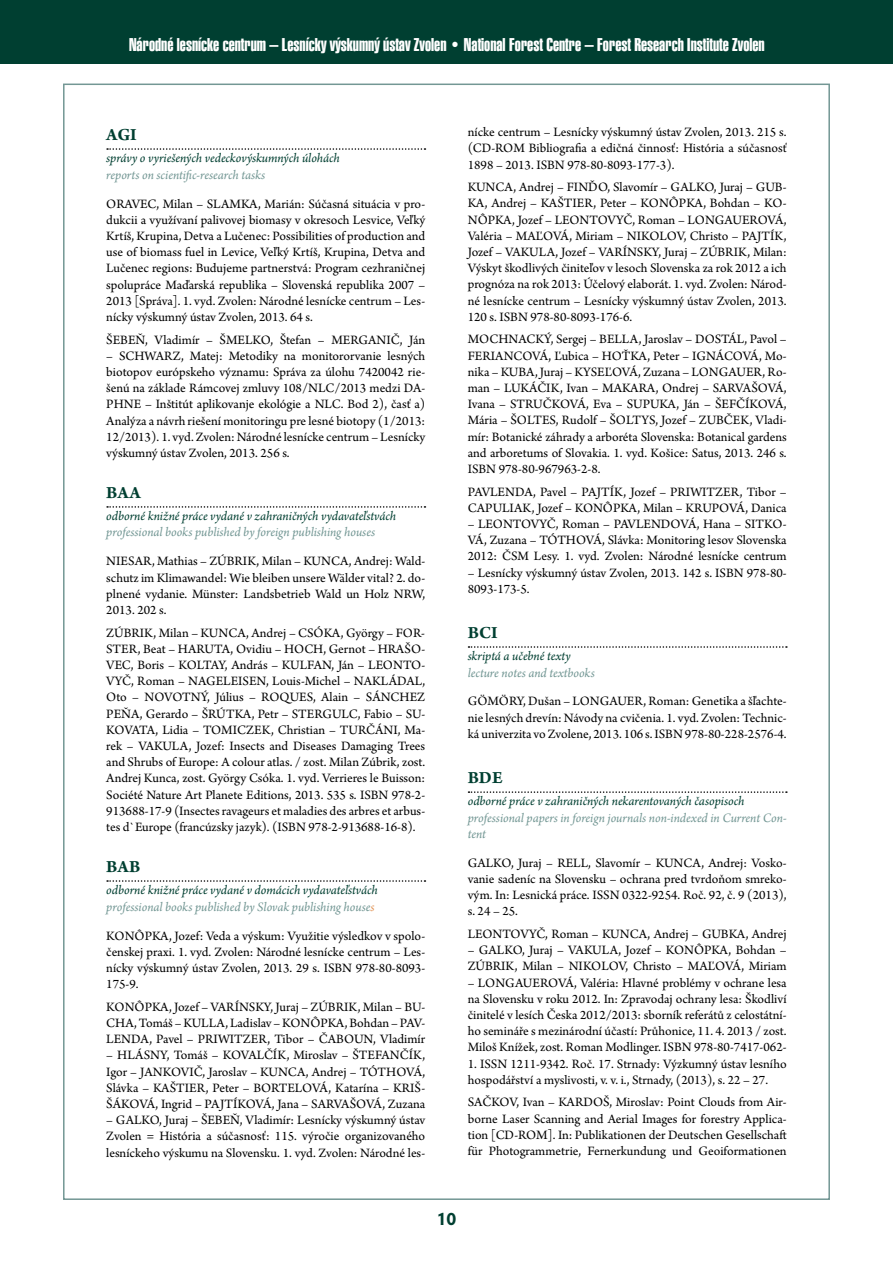
<style>
.page{position:relative;width:893px;height:1263px;background:#fff}
.page>*{position:absolute;margin:0;border:0;box-sizing:border-box;transform-origin:0 0}
.t1{font:18px "Swiss 911 AT Extra Compressed";color:#fff}
.t2{font:700 18px "Arno Pro";color:#003f31}
.t3{font:700 18px "Hypatia Sans Pro";color:#003f31}
.t4{font:13.5px/16.2px "Arno Pro";color:#000;text-align:justify}
.t5{font:italic 13.5px/16.2px "Arno Pro";letter-spacing:-.005em;color:#739794}
.t6{font:italic 13.5px "Arno Pro";letter-spacing:-.005em;color:#003f31}
.s1{color:#003f31}
.s2{color:#e29355}
</style>
<div class="page">
<div style="left:0;top:0;width:893px;height:64px;background:#003f31"></div>
<svg style="left:107px;top:148px;width:318px;height:2px"></svg>
<svg style="left:107px;top:506px;width:318px;height:2px"></svg>
<svg style="left:107px;top:880px;width:318px;height:2px"></svg>
<svg style="left:468px;top:646px;width:319px;height:2px"></svg>
<svg style="left:468px;top:791px;width:319px;height:2px"></svg>
<h1 class="t1" style="left:129px;top:35px;width:637px">Národné lesnícke centrum – Lesnícky výskumný ústav Zvolen • National Forest Centre – Forest Research Institute Zvolen</h1>
<h1 class="t2" style="left:106px;top:124px;width:32px">AGI</h1>
<p class="t6" style="left:106px;top:151px;width:235px">správy o vyriešených vedeckovýskumných úlohách</p>
<p class="t5" style="left:106px;top:167px;width:160px">reports on scientific-research tasks</p>
<p class="t4" style="left:106px;top:196px;width:320px">ORAVEC, Milan – SLAMKA, Marián: Súčasná situácia v pro&shy;dukcii a využívaní palivovej biomasy v okresoch Lesvice, Veľký Krtíš, Krupina, Detva a Lučenec: Possibilities of production and use of biomass fuel in Levice, Veľký Krtíš, Krupina, Detva and Lučenec regions: Budujeme partnerstvá: Program cezhraničnej spolupráce Maďarská republika – Slovenská republika 2007 – 2013 [Správa]. 1. vyd. Zvolen: Národné lesnícke centrum – Les&shy;nícky výskumný ústav Zvolen, 2013. 64 s.</p>
<p class="t4" style="left:106px;top:332px;width:320px">ŠEBEŇ, Vladimír – ŠMELKO, Štefan – MERGANIČ, Ján</p>
<p class="t4" style="left:106px;top:348px;width:321px">– SCHWARZ, Matej: Metodiky na monitororvanie lesných biotopov európskeho významu: Správa za úlohu 7420042 rie&shy;šenú na základe Rámcovej zmluvy 108/NLC/2013 medzi DA-PHNE – Inštitút aplikovanje ekológie a NLC. Bod 2), časť a)<br>Analýza a návrh riešení monitoringu pre lesné biotopy (1/2013:<br>12/2013). 1. vyd. Zvolen: Národné lesnícke centrum – Lesnícky výskumný ústav Zvolen, 2013. 256 s.</p>
<h1 class="t2" style="left:106px;top:482px;width:36px">BAA</h1>
<p class="t6" style="left:106px;top:508px;width:291px">odborné knižné práce vydané v zahraničných vydavateľstvách</p>
<p class="t5" style="left:106px;top:525px;width:270px">professional books published by foreign publishing houses</p>
<p class="t4" style="left:106px;top:554px;width:320px">NIESAR, Mathias – ZÚBRIK, Milan – KUNCA, Andrej: Wald&shy;schutz im Klimawandel: Wie bleiben unsere Wälder vital? 2. do&shy;plnené vydanie. Münster: Landsbetrieb Wald un Holz NRW, 2013. 202 s.</p>
<p class="t4" style="left:106px;top:625px;width:320px">ZÚBRIK, Milan – KUNCA, Andrej – CSÓKA, György – FOR-STER, Beat – HARUTA, Ovidiu – HOCH, Gernot – HRAŠO-VEC, Boris – KOLTAY, András – KULFAN, Ján – LEONTO-VYČ, Roman – NAGELEISEN, Louis-Michel – NAKLÁDAL, Oto – NOVOTNÝ, Július – ROQUES, Alain – SÁNCHEZ PEŇA, Gerardo – ŠRÚTKA, Petr – STERGULC, Fabio – SU-KOVATA, Lidia – TOMICZEK, Christian – TURČÁNI, Ma&shy;rek – VAKULA, Jozef: Insects and Diseases Damaging Trees and Shrubs of Europe: A colour atlas. / zost. Milan Zúbrik, zost.<br>Andrej Kunca, zost. György Csóka. 1. vyd. Verrieres le Buisson:<br>Société Nature Art Planete Editions, 2013. 535 s. ISBN 978-2- 913688-17-9 (Insectes ravageurs et maladies des arbres et arbus&shy;tes d`Europe (francúzsky jazyk). (ISBN 978-2-913688-16-8).</p>
<h1 class="t2" style="left:106px;top:856px;width:36px">BAB</h1>
<p class="t5" style="left:106px;top:883px;width:273px"><span class="s1">odborné knižné práce vydané v domácich vydavateľstvách </span>professional books published by Slovak publishing house<span class="s2">s</span></p>
<p class="t4" style="left:106px;top:928px;width:320px">KONÔPKA, Jozef: Veda a výskum: Využitie výsledkov v spolo&shy;čenskej praxi. 1. vyd. Zvolen: Národné lesnícke centrum – Les&shy;nícky výskumný ústav Zvolen, 2013. 29 s. ISBN 978-80-8093- 175-9.</p>
<p class="t4" style="left:106px;top:999px;width:320px">KONÔPKA, Jozef – VARÍNSKY, Juraj – ZÚBRIK, Milan – BU-CHA, Tomáš – KULLA, Ladislav – KONÔPKA, Bohdan – PAV-LENDA, Pavel – PRIWITZER, Tibor – ČABOUN, Vladimír</p>
<p class="t4" style="left:106px;top:1048px;width:320px">– HLÁSNY, Tomáš – KOVALČÍK, Miroslav – ŠTEFANČÍK, Igor – JANKOVIČ, Jaroslav – KUNCA, Andrej – TÓTHOVÁ, Slávka – KAŠTIER, Peter – BORTELOVÁ, Katarína – KRIŠ-ŠÁKOVÁ, Ingrid – PAJTÍKOVÁ, Jana – SARVAŠOVÁ, Zuzana</p>
<p class="t4" style="left:106px;top:1113px;width:320px">– GALKO, Juraj – ŠEBEŇ, Vladimír: Lesnícky výskumný ústav Zvolen = História a súčasnosť: 115. výročie organizovaného lesníckeho výskumu na Slovensku. 1. vyd. Zvolen: Národné les-</p>
<p class="t4" style="left:468px;top:125px;width:320px">nícke centrum – Lesnícky výskumný ústav Zvolen, 2013. 215 s. (CD-ROM Bibliografia a edičná činnosť: História a súčasnosť 1898 – 2013. ISBN 978-80-8093-177-3).</p>
<p class="t4" style="left:468px;top:180px;width:320px">KUNCA, Andrej – FINĎO, Slavomír – GALKO, Juraj – GUB-KA, Andrej – KAŠTIER, Peter – KONÔPKA, Bohdan – KO-NÔPKA, Jozef – LEONTOVYČ, Roman – LONGAUEROVÁ, Valéria – MAĽOVÁ, Miriam – NIKOLOV, Christo – PAJTÍK, Jozef – VAKULA, Jozef – VARÍNSKY, Juraj – ZÚBRIK, Milan:<br>Výskyt škodlivých činiteľov v lesoch Slovenska za rok 2012 a ich prognóza na rok 2013: Účelový elaborát. 1. vyd. Zvolen: Národ&shy;né lesnícke centrum – Lesnícky výskumný ústav Zvolen, 2013.<br>120 s. ISBN 978-80-8093-176-6.</p>
<p class="t4" style="left:468px;top:332px;width:320px">MOCHNACKÝ, Sergej – BELLA, Jaroslav – DOSTÁL, Pavol – FERIANCOVÁ, Ľubica – HOŤKA, Peter – IGNÁCOVÁ, Mo&shy;nika – KUBA, Juraj – KYSEĽOVÁ, Zuzana – LONGAUER, Ro&shy;man – LUKÁČIK, Ivan – MAKARA, Ondrej – SARVAŠOVÁ, Ivana – STRUČKOVÁ, Eva – SUPUKA, Ján – ŠEFČÍKOVÁ, Mária – ŠOLTES, Rudolf – ŠOLTYS, Jozef – ZUBČEK, Vladi&shy;mír: Botanické záhrady a arboréta Slovenska: Botanical gardens and arboretums of Slovakia. 1. vyd. Košice: Satus, 2013. 246 s.<br>ISBN 978-80-967963-2-8.</p>
<p class="t4" style="left:468px;top:484px;width:320px">PAVLENDA, Pavel – PAJTÍK, Jozef – PRIWITZER, Tibor –<br>CAPULIAK, Jozef – KONÔPKA, Milan – KRUPOVÁ, Danica</p>
<p class="t4" style="left:468px;top:516px;width:320px">– LEONTOVYČ, Roman – PAVLENDOVÁ, Hana – SITKO-VÁ, Zuzana – TÓTHOVÁ, Slávka: Monitoring lesov Slovenska 2012: ČSM Lesy. 1. vyd. Zvolen: Národné lesnícke centrum</p>
<p class="t4" style="left:468px;top:565px;width:320px">– Lesnícky výskumný ústav Zvolen, 2013. 142 s. ISBN 978-80-<br>8093-173-5.</p>
<h1 class="t2" style="left:468px;top:622px;width:31px">BCI</h1>
<p class="t6" style="left:468px;top:648px;width:105px">skriptá a učebné texty</p>
<p class="t5" style="left:468px;top:665px;width:129px">lecture notes and textbooks</p>
<p class="t4" style="left:468px;top:694px;width:320px">GÖMÖRY, Dušan – LONGAUER, Roman: Genetika a šľachte&shy;nie lesných drevín: Návody na cvičenia. 1. vyd. Zvolen: Technic&shy;ká univerzita vo Zvolene, 2013. 106 s. ISBN 978-80-228-2576-4.</p>
<h1 class="t2" style="left:468px;top:767px;width:36px">BDE</h1>
<p class="t6" style="left:468px;top:794px;width:278px">odborné práce v zahraničných nekarentovaných časopisoch</p>
<p class="t5" style="left:468px;top:810px;width:320px">professional papers in foreign journals non-indexed in Current Con&shy;tent</p>
<p class="t4" style="left:468px;top:855px;width:320px">GALKO, Juraj – RELL, Slavomír – KUNCA, Andrej: Vosko&shy;vanie sadeníc na Slovensku – ochrana pred tvrdoňom smreko&shy;vým. In: Lesnická práce. ISSN 0322-9254. Roč. 92, č. 9 (2013), s. 24 – 25.</p>
<p class="t4" style="left:468px;top:926px;width:320px">LEONTOVYČ, Roman – KUNCA, Andrej – GUBKA, Andrej</p>
<p class="t4" style="left:468px;top:943px;width:320px">– GALKO, Juraj – VAKULA, Jozef – KONÔPKA, Bohdan –<br>ZÚBRIK, Milan – NIKOLOV, Christo – MAĽOVÁ, Miriam</p>
<p class="t4" style="left:468px;top:975px;width:320px">– LONGAUEROVÁ, Valéria: Hlavné problémy v ochrane lesa na Slovensku v roku 2012. In: Zpravodaj ochrany lesa: Škodliví činitelé v lesích Česka 2012/2013: sborník referátů z celostátní&shy;ho semináře s mezinárodní účastí: Průhonice, 11. 4. 2013 / zost.<br>Miloš Knížek, zost. Roman Modlinger. ISBN 978-80-7417-062-</p>
<p class="t4" style="left:468px;top:1056px;width:320px">1. ISSN 1211-9342. Roč. 17. Strnady: Výzkumný ústav lesního hospodářství a myslivosti, v. v. i., Strnady, (2013), s. 22 – 27.</p>
<p class="t4" style="left:468px;top:1095px;width:320px">SAČKOV, Ivan – KARDOŠ, Miroslav: Point Clouds from Air&shy;borne Laser Scanning and Aerial Images for forestry Applica&shy;tion [CD-ROM]. In: Publikationen der Deutschen Gesellschaft für Photogrammetrie, Fernerkundung und Geoiformationen</p>
<h1 class="t3" style="left:437px;top:1206px;width:21px">10</h1>
</div>
